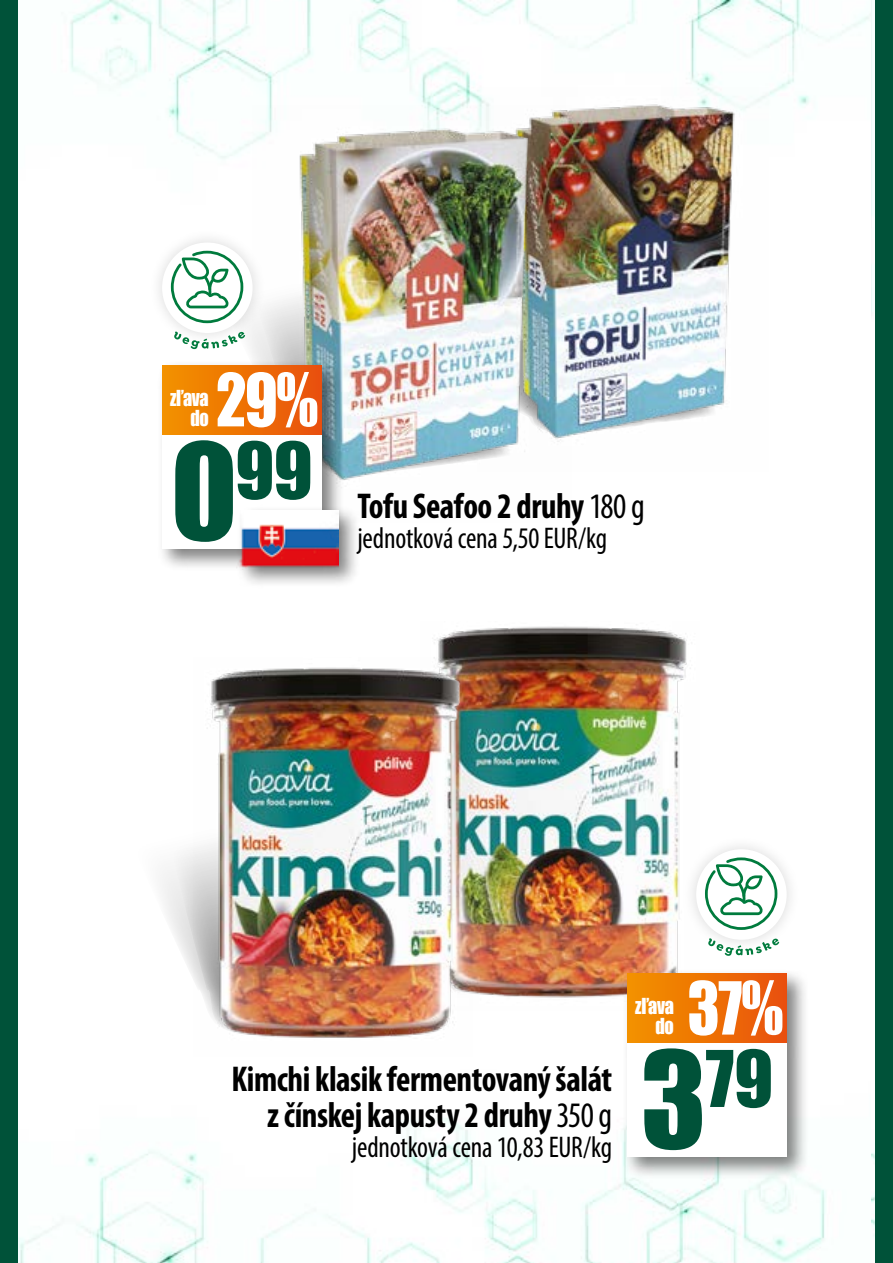
<style>
.page{position:relative;width:893px;height:1263px;background:#fff}
.page>*{position:absolute;margin:0;border:0;box-sizing:border-box;transform-origin:0 0}
.t1{font:123.75px "Impact";color:#005239}
.t2{font:72.15px "Impact";color:#005239}
.t3{font:67.5px "Impact";color:#fff;scale:.9 1}
.t4{font:700 condensed 36px/36px "Myriad Pro";letter-spacing:-.015em;color:#000;text-align:right;scale:.95 1}
.t5{font:condensed 30px "Myriad Pro";letter-spacing:-.01em;color:#000;scale:.95 1}
.t6{font:20.25px/20.2px "Impact";letter-spacing:-.02em;color:#fff;text-align:right;scale:.9 1}
.s1{font-weight:400}
.s2{font-size:123.75px}
</style>
<div class="page">
<img style="left:17px;top:0;width:855px;height:414px">
<svg style="left:875px;top:414px;width:1px;height:433px"></svg>
<img style="left:872px;top:0;width:4px;height:414px">
<img style="left:17px;top:847px;width:855px;height:416px">
<img style="left:872px;top:847px;width:4px;height:416px">
<div style="left:0;top:0;width:17px;height:1263px;background:#005239"></div>
<div style="left:876px;top:0;width:17px;height:1263px;background:#005239"></div>
<img style="left:477px;top:87px;width:291px;height:349px">
<img style="left:252px;top:106px;width:319px;height:374px">
<div style="left:157px;top:360px;width:189px;height:211px;background:#000;opacity:.5"></div>
<div style="left:162px;top:434px;width:160px;height:114px;background:#fff"></div>
<div style="left:162px;top:365px;width:160px;height:69px;background:linear-gradient(to right,#f39300,#e9500d)"></div>
<div style="left:235px;top:505px;width:126px;height:84px;background:#000;opacity:.5"></div>
<img style="left:236px;top:510px;width:102px;height:60px">
<div style="left:149px;top:229px;width:117px;height:117px;background:#000;opacity:.15"></div>
<div style="left:162px;top:242px;width:91px;height:91px;background:#fff;border-radius:50%"></div>
<svg style="left:174px;top:331px;width:71px;height:18px"></svg>
<svg style="left:171px;top:251px;width:72px;height:72px"></svg>
<img style="left:434px;top:626px;width:266px;height:384px">
<svg style="left:103px;top:847px;width:44px;height:190px"></svg>
<svg style="left:147px;top:847px;width:46px;height:190px"></svg>
<img style="left:193px;top:657px;width:280px;height:399px">
<div style="left:622px;top:968px;width:189px;height:212px;background:#000;opacity:.5"></div>
<div style="left:627px;top:1042px;width:160px;height:115px;background:#fff"></div>
<div style="left:627px;top:973px;width:160px;height:69px;background:linear-gradient(to right,#f39300,#e9500d)"></div>
<div style="left:683px;top:836px;width:117px;height:117px;background:#000;opacity:.15"></div>
<div style="left:696px;top:849px;width:91px;height:91px;background:#fff;border-radius:50%"></div>
<svg style="left:708px;top:938px;width:71px;height:18px"></svg>
<svg style="left:705px;top:857px;width:72px;height:73px"></svg>
<p class="t6" style="left:170px;top:387px;width:44px">zľava do</p>
<h3 class="t3" style="left:216px;top:347px;width:115px">29%</h3>
<h1 class="t1" style="left:171px;top:395px;width:68px">0</h1>
<h2 class="t2" style="left:235px;top:414px;width:79px">99</h2>
<p class="t4" style="left:357px;top:488px;width:304px">Tofu Seafoo 2 druhy <span class="s1">180 g</span></p>
<p class="t5" style="left:357px;top:520px;width:264px">jednotková cena 5,50 EUR/kg</p>
<p class="t6" style="left:635px;top:995px;width:44px">zľava do</p>
<h3 class="t3" style="left:687px;top:956px;width:108px">37%</h3>
<p class="t4" style="left:231px;top:1060px;width:402px">Kimchi klasik fermentovaný šalát z čínskej kapusty 2 druhy <span class="s1">350 g</span></p>
<p class="t5" style="left:352px;top:1128px;width:275px">jednotková cena 10,83 EUR/kg</p>
<h2 class="t2" style="left:641px;top:1023px;width:134px"><span class="s2">3</span>79</h2>
</div>
